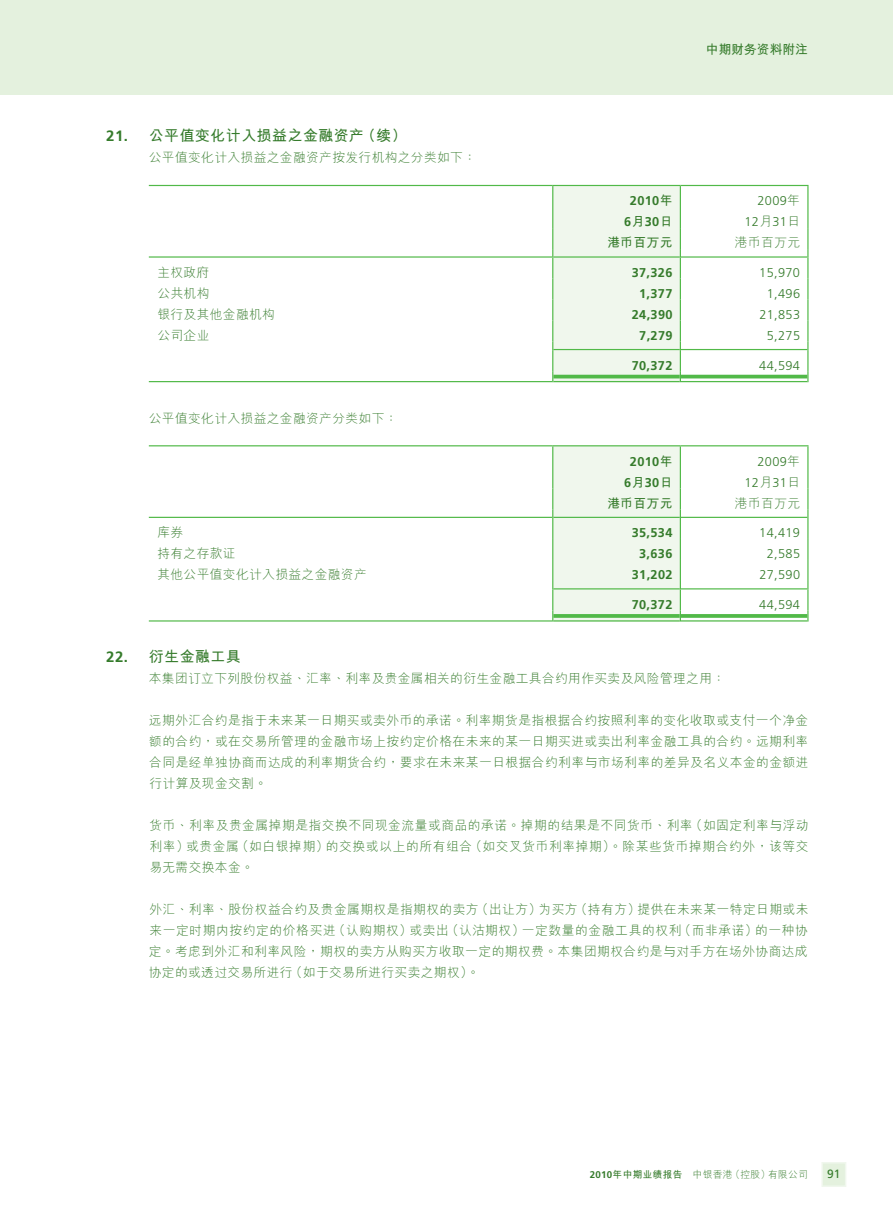
<style>
.page{position:relative;width:893px;height:1212px;background:#fff}
.page>*{position:absolute;margin:0;border:0;box-sizing:border-box;transform-origin:0 0}
.t1{font:700 15px "M Hei HKS";letter-spacing:.03em;color:#357b2b}
.t2{font:300 12.75px/21px "M Hei HKS";letter-spacing:.03em;color:#357b2b;text-align:justify}
.t3{font:300 12.75px/21px "Frutiger LT Std";letter-spacing:.03em;color:#357b2b;text-align:right}
.t4{font:700 12.75px/21px "Frutiger LT Std";letter-spacing:.03em;color:#357b2b;text-align:center}
.t5{font:700 12.75px "M Hei HKS";letter-spacing:.03em;color:#357b2b}
.t6{font:700 12.75px "M Hei HKS";color:#357b2b}
.t7{font:12px "Frutiger LT Std";color:#357b2b}
.t8{font:300 9.75px "M Hei HKS";letter-spacing:.03em;color:#357b2b}
.s1{font-family:"Frutiger LT Std"}
.s2{font-family:"M Hei HKS"}
.s3{font-family:"Frutiger LT Std";font-weight:700}
.s4{font-weight:700}
</style>
<div class="page">
<div style="left:0;top:0;width:893px;height:94px;background:#e4f1de"></div>
<div style="left:821px;top:1162px;width:25px;height:25px;background:#e4f1de;border:2px solid #f0f7ed"></div>
<hr style="left:149px;top:185px;width:404px;height:1px;background:#51b948">
<hr style="left:680px;top:185px;width:128px;height:1px;background:#51b948">
<hr style="left:807px;top:186px;width:1px;height:42px;background:#51b948">
<div style="left:552px;top:185px;width:129px;height:197px;background:#f0f7ed"></div>
<svg style="left:807px;top:228px;width:1px;height:154px"></svg>
<hr style="left:149px;top:256px;width:403px;height:2px;background:#51b948">
<hr style="left:553px;top:256px;width:127px;height:2px;background:#51b948">
<hr style="left:681px;top:256px;width:126px;height:2px;background:#51b948">
<hr style="left:553px;top:349px;width:127px;height:1px;background:#51b948">
<hr style="left:681px;top:349px;width:126px;height:1px;background:#51b948">
<hr style="left:149px;top:381px;width:403px;height:1px;background:#51b948">
<hr style="left:553px;top:375px;width:127px;height:3px;background:#51b948">
<hr style="left:553px;top:381px;width:127px;height:1px;background:#51b948">
<hr style="left:681px;top:375px;width:126px;height:3px;background:#51b948">
<hr style="left:681px;top:381px;width:126px;height:1px;background:#51b948">
<hr style="left:149px;top:445px;width:404px;height:1px;background:#51b948">
<hr style="left:553px;top:445px;width:127px;height:1px;background:#51b948">
<hr style="left:680px;top:445px;width:128px;height:1px;background:#51b948">
<hr style="left:807px;top:446px;width:1px;height:42px;background:#51b948">
<div style="left:552px;top:446px;width:129px;height:175px;background:#f0f7ed"></div>
<svg style="left:807px;top:488px;width:1px;height:133px"></svg>
<hr style="left:149px;top:517px;width:403px;height:1px;background:#51b948">
<hr style="left:553px;top:517px;width:127px;height:1px;background:#51b948">
<hr style="left:681px;top:517px;width:126px;height:1px;background:#51b948">
<hr style="left:553px;top:588px;width:127px;height:1px;background:#51b948">
<hr style="left:681px;top:588px;width:126px;height:1px;background:#51b948">
<hr style="left:149px;top:620px;width:403px;height:1px;background:#51b948">
<svg style="left:553px;top:614px;width:127px;height:4px"></svg>
<hr style="left:553px;top:620px;width:127px;height:1px;background:#51b948">
<svg style="left:681px;top:614px;width:126px;height:4px"></svg>
<hr style="left:681px;top:620px;width:126px;height:1px;background:#51b948">
<p class="t1" style="left:106px;top:125px;width:302px"><span class="s1">21.</span> 公平值變化計入損益之金融資產（續）</p>
<p class="t2" style="left:149px;top:147px;width:329px">公平值變化計入損益之金融資產按發行機構之分類如下：</p>
<p class="t6" style="left:706px;top:40px;width:104px">中期財務資料附註</p>
<p class="t4" style="left:624px;top:191px;width:50px">2010<span class="s2">年<br></span>6<span class="s2">月</span>30<span class="s2">日</span></p>
<p class="t3" style="left:744px;top:191px;width:57px">2009<span class="s2">年<br></span>12<span class="s2">月</span>31<span class="s2">日</span></p>
<p class="t5" style="left:607px;top:233px;width:67px">港幣百萬元</p>
<p class="t2" style="left:735px;top:232px;width:67px">港幣百萬元</p>
<p class="t2" style="left:157px;top:261px;width:54px">主權政府</p>
<p class="t4" style="left:632px;top:262px;width:42px">37,326</p>
<p class="t3" style="left:759px;top:262px;width:42px">15,970</p>
<p class="t2" style="left:157px;top:282px;width:54px">公共機構</p>
<p class="t4" style="left:639px;top:283px;width:35px">1,377</p>
<p class="t3" style="left:767px;top:283px;width:35px">1,496</p>
<p class="t2" style="left:157px;top:303px;width:119px">銀行及其他金融機構</p>
<p class="t4" style="left:632px;top:304px;width:42px">24,390</p>
<p class="t3" style="left:759px;top:304px;width:42px">21,853</p>
<p class="t2" style="left:157px;top:324px;width:54px">公司企業</p>
<p class="t4" style="left:639px;top:325px;width:35px">7,279</p>
<p class="t3" style="left:767px;top:325px;width:35px">5,275</p>
<p class="t4" style="left:632px;top:355px;width:42px">70,372</p>
<p class="t3" style="left:759px;top:355px;width:42px">44,594</p>
<p class="t2" style="left:149px;top:407px;width:250px">公平值變化計入損益之金融資產分類如下：</p>
<p class="t4" style="left:624px;top:451px;width:50px">2010<span class="s2">年<br></span>6<span class="s2">月</span>30<span class="s2">日</span></p>
<p class="t3" style="left:744px;top:451px;width:57px">2009<span class="s2">年<br></span>12<span class="s2">月</span>31<span class="s2">日</span></p>
<p class="t5" style="left:607px;top:494px;width:67px">港幣百萬元</p>
<p class="t2" style="left:735px;top:492px;width:67px">港幣百萬元</p>
<p class="t2" style="left:157px;top:522px;width:27px">庫券</p>
<p class="t4" style="left:632px;top:522px;width:42px">35,534</p>
<p class="t3" style="left:759px;top:523px;width:42px">14,419</p>
<p class="t2" style="left:157px;top:543px;width:80px">持有之存款證</p>
<p class="t4" style="left:639px;top:543px;width:35px">3,636</p>
<p class="t3" style="left:767px;top:544px;width:35px">2,585</p>
<p class="t2" style="left:157px;top:564px;width:211px">其他公平值變化計入損益之金融資產</p>
<p class="t4" style="left:632px;top:564px;width:42px">31,202</p>
<p class="t3" style="left:759px;top:565px;width:42px">27,590</p>
<p class="t4" style="left:632px;top:594px;width:42px">70,372</p>
<p class="t3" style="left:759px;top:594px;width:42px">44,594</p>
<p class="t1" style="left:106px;top:645px;width:136px"><span class="s1">22.</span> 衍生金融工具</p>
<p class="t2" style="left:149px;top:667px;width:578px">本集團訂立下列股份權益、匯率、利率及貴金屬相關的衍生金融工具合約用作買賣及風險管理之用：</p>
<p class="t2" style="left:149px;top:709px;width:661px">遠期外匯合約是指於未來某一日期買或賣外幣的承諾。利率期貨是指根據合約按照利率的變化收取或支付一個淨金額的合約，或在交易所管理的金融市場上按約定價格在未來的某一日期買進或賣出利率金融工具的合約。遠期利率合同是經單獨協商而達成的利率期貨合約，要求在未來某一日根據合約利率與市場利率的差異及名義本金的金額進行計算及現金交割。</p>
<p class="t2" style="left:149px;top:814px;width:661px">貨幣、利率及貴金屬掉期是指交換不同現金流量或商品的承諾。掉期的結果是不同貨幣、利率（如固定利率與浮動利率）或貴金屬（如白銀掉期）的交換或以上的所有組合（如交叉貨幣利率掉期）。除某些貨幣掉期合約外，該等交易無需交換本金。</p>
<p class="t2" style="left:149px;top:898px;width:661px">外匯、利率、股份權益合約及貴金屬期權是指期權的賣方（出讓方）為買方（持有方）提供在未來某一特定日期或未來一定時期內按約定的價格買進（認購期權）或賣出（認沽期權）一定數量的金融工具的權利（而非承諾）的一種協定。考慮到外匯和利率風險，期權的賣方從購買方收取一定的期權費。本集團期權合約是與對手方在場外協商達成協定的或透過交易所進行（如於交易所進行買賣之期權）。</p>
<p class="t8" style="left:590px;top:1168px;width:220px"><span class="s3">2010</span><span class="s4">年中期業績報告</span> 中銀香港（控股）有限公司</p>
<p class="t7" style="left:827px;top:1167px;width:15px">91</p>
</div>
